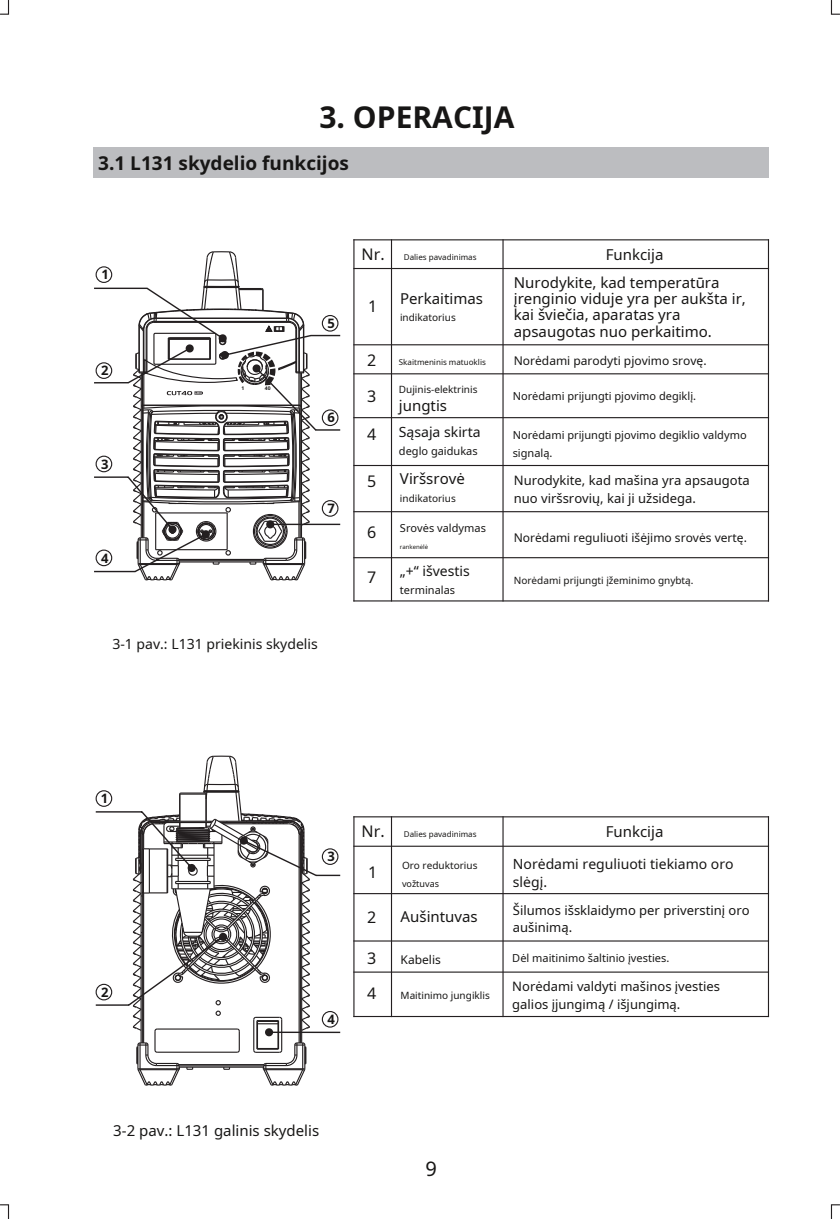
<style>
.page{position:relative;width:840px;height:1219px;background:#fff}
.page>*{position:absolute;margin:0;border:0;box-sizing:border-box;transform-origin:0 0}
.t1{font:700 30px "Noto Sans";color:#171615}
.t2{font:20px "Noto Sans";color:#171615}
.t3{font:700 19px "Noto Sans";color:#171615}
.t4{font:16px "Noto Sans";color:#171615}
.t5{font:15px/16px "Noto Sans";color:#171615}
.t6{font:14px/17.8px "Noto Sans";color:#171615}
.t7{font:13px/17.8px "Noto Sans";color:#171615}
.t8{font:700 13px "Noto Sans";color:#171615}
.t9{font:12px "Noto Sans";color:#171615}
.t10{font:11px/17.8px "Noto Sans";color:#171615}
.t11{font:10px "Noto Sans";color:#171615}
.t12{font:9px "Noto Sans";color:#171615}
.t13{font:8px "Noto Sans";color:#171615}
.t14{font:6px "Noto Sans";color:#171615}
.t15{font:700 5px "Noto Sans";color:#171615}
.t16{font:700 3px "Noto Sans";color:#fff}
.s1{font-size:16px}
</style>
<div class="page">
<svg style="left:830px;top:0;width:9px;height:15px"></svg>
<svg style="left:830px;top:1204px;width:9px;height:15px"></svg>
<svg style="left:0;top:0;width:10px;height:15px"></svg>
<svg style="left:0;top:1204px;width:10px;height:15px"></svg>
<div style="left:94px;top:147px;width:674px;height:31px;background:#bcbdc0"></div>
<hr style="left:353px;top:239px;width:1px;height:362px;background:#231f20">
<hr style="left:391px;top:239px;width:1px;height:362px;background:#231f20">
<hr style="left:502px;top:239px;width:1px;height:362px;background:#231f20">
<hr style="left:767px;top:239px;width:1px;height:362px;background:#231f20">
<hr style="left:353px;top:600px;width:415px;height:1px;background:#231f20">
<hr style="left:353px;top:557px;width:415px;height:1px;background:#231f20">
<hr style="left:353px;top:511px;width:415px;height:1px;background:#231f20">
<hr style="left:353px;top:465px;width:415px;height:1px;background:#231f20">
<hr style="left:353px;top:417px;width:415px;height:1px;background:#231f20">
<hr style="left:353px;top:373px;width:415px;height:1px;background:#231f20">
<hr style="left:353px;top:344px;width:415px;height:1px;background:#231f20">
<hr style="left:353px;top:268px;width:415px;height:1px;background:#231f20">
<hr style="left:353px;top:239px;width:415px;height:1px;background:#231f20">
<hr style="left:353px;top:816px;width:1px;height:201px;background:#231f20">
<hr style="left:391px;top:816px;width:1px;height:201px;background:#231f20">
<hr style="left:502px;top:816px;width:1px;height:201px;background:#231f20">
<hr style="left:767px;top:816px;width:1px;height:201px;background:#231f20">
<hr style="left:353px;top:1016px;width:415px;height:1px;background:#231f20">
<hr style="left:353px;top:971px;width:415px;height:2px;background:#231f20">
<hr style="left:353px;top:940px;width:415px;height:2px;background:#231f20">
<hr style="left:353px;top:893px;width:415px;height:1px;background:#231f20">
<hr style="left:353px;top:846px;width:415px;height:1px;background:#231f20">
<hr style="left:353px;top:816px;width:415px;height:1px;background:#231f20">
<div style="left:95px;top:790px;width:17px;height:17px;border:1px solid #231f20;border-radius:50%"></div>
<div style="left:95px;top:984px;width:17px;height:16px;border:1px solid #231f20;border-radius:50%"></div>
<svg style="left:96px;top:755px;width:244px;height:331px"></svg>
<svg style="left:94px;top:251px;width:246px;height:330px"></svg>
<h1 class="t1" style="left:319px;top:96px;width:196px">3. OPERACIJA</h1>
<p class="t3" style="left:98px;top:150px;width:252px">3.1 L131 skydelio funkcijos</p>
<p class="t8" style="left:101px;top:265px;width:9px">1</p>
<p class="t8" style="left:101px;top:361px;width:9px">2</p>
<p class="t8" style="left:101px;top:455px;width:9px">3</p>
<p class="t8" style="left:101px;top:549px;width:9px">4</p>
<p class="t8" style="left:327px;top:314px;width:9px">5</p>
<p class="t13" style="left:361px;top:251px;width:116px"><span class="s1">Nr.</span> Dalies pavadinimas</p>
<p class="t5" style="left:605px;top:246px;width:59px">Funkcija</p>
<p class="t4" style="left:368px;top:295px;width:11px">1</p>
<p class="t5" style="left:400px;top:290px;width:84px">Perkaitimas</p>
<p class="t11" style="left:400px;top:311px;width:57px">indikatorius</p>
<p class="t5" style="left:513px;top:274px;width:233px">Nurodykite, kad temperatūra įrenginio viduje yra per aukšta ir, kai šviečia, aparatas yra apsaugotas nuo perkaitimo.</p>
<p class="t4" style="left:367px;top:349px;width:11px">2</p>
<p class="t13" style="left:398px;top:357px;width:88px">Skaitmeninis matuoklis</p>
<p class="t9" style="left:513px;top:352px;width:194px">Norėdami parodyti pjovimo srovę.</p>
<p class="t15" style="left:241px;top:384px;width:4px">1</p>
<p class="t15" style="left:265px;top:384px;width:7px">40</p>
<p class="t11" style="left:398px;top:382px;width:80px">Dujinis-elektrinis</p>
<p class="t5" style="left:398px;top:397px;width:50px">jungtis</p>
<p class="t16" style="left:195px;top:391px;width:8px">L204</p>
<p class="t4" style="left:367px;top:384px;width:11px">3</p>
<p class="t10" style="left:512px;top:387px;width:185px">Norėdami prijungti pjovimo degiklį.</p>
<p class="t8" style="left:327px;top:408px;width:9px">6</p>
<p class="t4" style="left:367px;top:423px;width:11px">4</p>
<p class="t6" style="left:398px;top:423px;width:83px">Sąsaja skirta</p>
<p class="t10" style="left:398px;top:442px;width:80px">deglo gaidukas</p>
<p class="t10" style="left:512px;top:426px;width:235px">Norėdami prijungti pjovimo degiklio valdymo signalą.</p>
<p class="t8" style="left:327px;top:499px;width:9px">7</p>
<p class="t4" style="left:367px;top:470px;width:11px">5</p>
<p class="t5" style="left:400px;top:470px;width:66px">Viršsrovė</p>
<p class="t11" style="left:400px;top:491px;width:57px">indikatorius</p>
<p class="t4" style="left:367px;top:521px;width:11px">6</p>
<p class="t10" style="left:400px;top:518px;width:87px">Srovės valdymas</p>
<p class="t14" style="left:400px;top:543px;width:30px">rankenėlė</p>
<p class="t4" style="left:367px;top:565px;width:11px">7</p>
<p class="t6" style="left:400px;top:562px;width:71px">„+“ išvestis</p>
<p class="t10" style="left:400px;top:581px;width:57px">terminalas</p>
<p class="t7" style="left:513px;top:471px;width:237px">Nurodykite, kad mašina yra apsaugota nuo viršsrovių, kai ji užsidega.</p>
<p class="t9" style="left:513px;top:529px;width:234px">Norėdami reguliuoti išėjimo srovės vertę.</p>
<p class="t11" style="left:513px;top:573px;width:181px">Norėdami prijungti įžeminimo gnybtą.</p>
<p class="t6" style="left:112px;top:635px;width:207px">3-1 pav.: L131 priekinis skydelis</p>
<p class="t8" style="left:101px;top:789px;width:9px">1</p>
<p class="t8" style="left:327px;top:847px;width:9px">3</p>
<p class="t13" style="left:361px;top:828px;width:116px"><span class="s1">Nr.</span> Dalies pavadinimas</p>
<p class="t5" style="left:605px;top:823px;width:59px">Funkcija</p>
<p class="t4" style="left:368px;top:861px;width:11px">1</p>
<p class="t11" style="left:402px;top:858px;width:77px">Oro reduktorius</p>
<p class="t12" style="left:402px;top:877px;width:38px">vožtuvas</p>
<p class="t6" style="left:512px;top:855px;width:222px">Norėdami reguliuoti tiekiamo oro slėgį.</p>
<p class="t7" style="left:512px;top:901px;width:238px">Šilumos išsklaidymo per priverstinį oro aušinimą.</p>
<p class="t4" style="left:367px;top:906px;width:11px">2</p>
<p class="t5" style="left:400px;top:908px;width:79px">Aušintuvas</p>
<p class="t4" style="left:367px;top:947px;width:11px">3</p>
<p class="t9" style="left:400px;top:951px;width:42px">Kabelis</p>
<p class="t10" style="left:512px;top:949px;width:158px">Dėl maitinimo šaltinio įvesties.</p>
<p class="t8" style="left:101px;top:983px;width:9px">2</p>
<p class="t4" style="left:367px;top:981px;width:11px">4</p>
<p class="t11" style="left:400px;top:988px;width:91px">Maitinimo jungiklis</p>
<p class="t7" style="left:512px;top:977px;width:209px">Norėdami valdyti mašinos įvesties galios įjungimą / išjungimą.</p>
<p class="t8" style="left:327px;top:1010px;width:9px">4</p>
<p class="t5" style="left:113px;top:1122px;width:207px">3-2 pav.: L131 galinis skydelis</p>
<h2 class="t2" style="left:425px;top:1154px;width:13px">9</h2>
</div>
